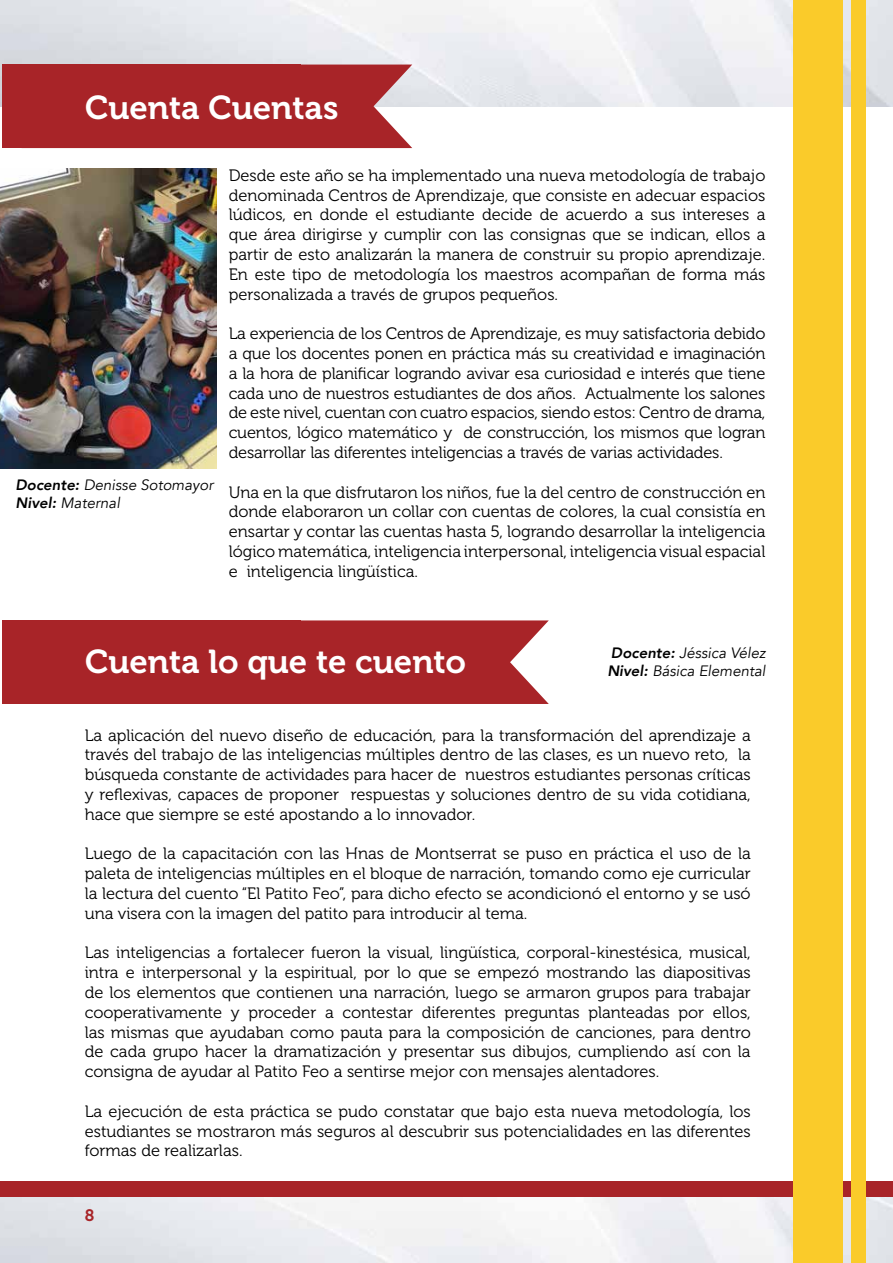
<style>
.page{position:relative;width:893px;height:1263px;background:#fff}
.page>*{position:absolute;margin:0;border:0;box-sizing:border-box;transform-origin:0 0}
.t1{font:33px "Museo 700";color:#fff}
.t2{font:16.5px/19.8px "Museo 300";color:#000;text-align:justify}
.t3{font:16.5px "Museo 700";color:#a82428}
.t4{font:italic 15px/18px "Avenir";color:#000}
.s1{font-weight:800}
</style>
<div class="page">
<img style="left:0;top:1196px;width:893px;height:67px">
<div style="left:0;top:1181px;width:893px;height:15px;background:#a82428"></div>
<img style="left:0;top:0;width:893px;height:106px">
<svg style="left:301px;top:65px;width:111px;height:83px"></svg>
<svg style="left:301px;top:620px;width:248px;height:84px"></svg>
<div style="left:2px;top:65px;width:299px;height:83px;background:#a82428"></div>
<div style="left:2px;top:620px;width:299px;height:84px;background:#a82428"></div>
<img style="left:0;top:168px;width:217px;height:301px">
<div style="left:793px;top:0;width:49px;height:1263px;background:#facb2a"></div>
<div style="left:851px;top:0;width:14px;height:1263px;background:#facb2a"></div>
<h1 class="t1" style="left:85px;top:89px;width:255px">Cuenta Cuentas</h1>
<p class="t4" style="left:16px;top:476px;width:199px"><span class="s1">Docente:</span> Denisse Sotomayor<br><span class="s1">Nivel:</span> Maternal</p>
<p class="t2" style="left:229px;top:166px;width:538px">Desde este año se ha implementado una nueva metodología de trabajo denominada Centros de Aprendizaje, que consiste en adecuar espacios lúdicos, en donde el estudiante decide de acuerdo a sus intereses a que área dirigirse y cumplir con las consignas que se indican, ellos a partir de esto analizarán la manera de construir su propio aprendizaje.<br>En este tipo de metodología los maestros acompañan de forma más personalizada a través de grupos pequeños.</p>
<p class="t2" style="left:229px;top:324px;width:538px">La experiencia de los Centros de Aprendizaje, es muy satisfactoria debido a que los docentes ponen en práctica más su creatividad e imaginación a la hora de planificar logrando avivar esa curiosidad e interés que tiene cada uno de nuestros estudiantes de dos años. Actualmente los salones de este nivel, cuentan con cuatro espacios, siendo estos: Centro de drama, cuentos, lógico matemático y de construcción, los mismos que logran desarrollar las diferentes inteligencias a través de varias actividades.</p>
<p class="t2" style="left:229px;top:482px;width:538px">Una en la que disfrutaron los niños, fue la del centro de construcción en donde elaboraron un collar con cuentas de colores, la cual consistía en ensartar y contar las cuentas hasta 5, logrando desarrollar la inteligencia lógico matemática, inteligencia interpersonal, inteligencia visual espacial e inteligencia lingüística.</p>
<h1 class="t1" style="left:85px;top:643px;width:382px">Cuenta lo que te cuento</h1>
<p class="t4" style="left:607px;top:644px;width:160px"><span class="s1">Docente:</span> Jéssica Vélez<br><span class="s1">Nivel:</span> Básica Elemental</p>
<p class="t2" style="left:85px;top:725px;width:668px">La aplicación del nuevo diseño de educación, para la transformación del aprendizaje a través del trabajo de las inteligencias múltiples dentro de las clases, es un nuevo reto, la búsqueda constante de actividades para hacer de nuestros estudiantes personas críticas y reflexivas, capaces de proponer respuestas y soluciones dentro de su vida cotidiana, hace que siempre se esté apostando a lo innovador.</p>
<p class="t2" style="left:85px;top:844px;width:668px">Luego de la capacitación con las Hnas de Montserrat se puso en práctica el uso de la paleta de inteligencias múltiples en el bloque de narración, tomando como eje curricular la lectura del cuento “El Patito Feo”, para dicho efecto se acondicionó el entorno y se usó una visera con la imagen del patito para introducir al tema.</p>
<p class="t2" style="left:85px;top:943px;width:668px">Las inteligencias a fortalecer fueron la visual, lingüística, corporal-kinestésica, musical, intra e interpersonal y la espiritual, por lo que se empezó mostrando las diapositivas de los elementos que contienen una narración, luego se armaron grupos para trabajar cooperativamente y proceder a contestar diferentes preguntas planteadas por ellos, las mismas que ayudaban como pauta para la composición de canciones, para dentro de cada grupo hacer la dramatización y presentar sus dibujos, cumpliendo así con la consigna de ayudar al Patito Feo a sentirse mejor con mensajes alentadores.</p>
<p class="t2" style="left:85px;top:1101px;width:668px">La ejecución de esta práctica se pudo constatar que bajo esta nueva metodología, los estudiantes se mostraron más seguros al descubrir sus potencialidades en las diferentes formas de realizarlas.</p>
<p class="t3" style="left:85px;top:1206px;width:11px">8</p>
</div>
